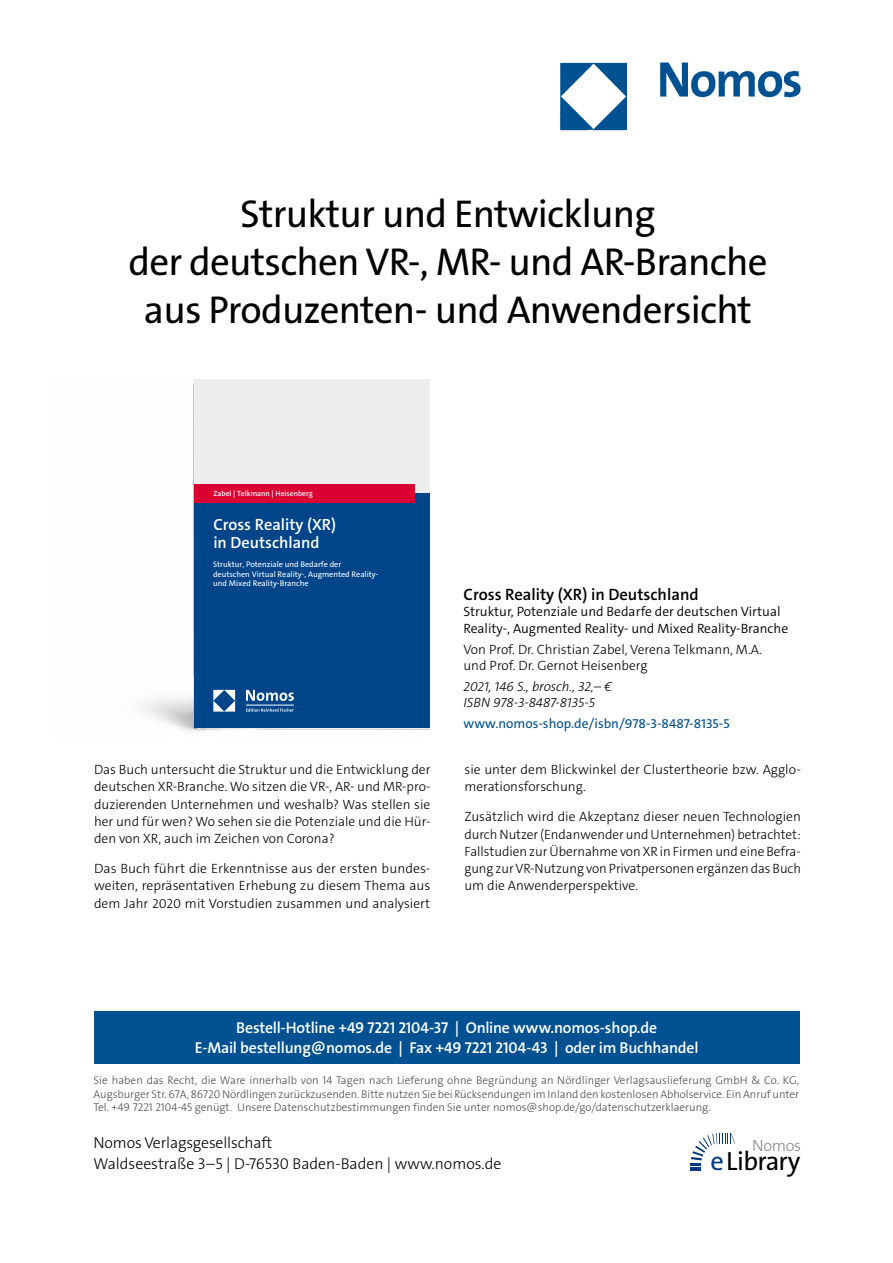
<style>
.page{position:relative;width:893px;height:1263px;background:#fff}
.page>*{position:absolute;margin:0;border:0;box-sizing:border-box;transform-origin:0 0}
.t1{font:39px/48px "The Sans Os F";letter-spacing:-.02em;color:#000;text-align:center}
.t2{font:26.4px "The Sans Os F";letter-spacing:-.03em;color:#000}
.t3{font:600 16.5px "The Sans C5";color:#000}
.t4{font:600 16.35px/18.5px "The Sans C5";color:#fff}
.t5{font:300 16.2px "The Sans Os F";letter-spacing:-.02em;color:#87888a}
.t6{font:600 15.75px/21px "The Sans Os F";letter-spacing:-.01em;color:#fff;text-align:center}
.t7{font:300 15.75px/21px "The Sans Os F";color:#000}
.t8{font:300 13.5px/17.2px "The Sans C5";color:#000;text-align:justify}
.t9{font:300 13.5px/16.5px "The Sans C5";color:#000}
.t10{font:italic 300 13.5px/16.5px "The Sans C5";color:#000}
.t11{font:13.5px "The Sans C5";color:#005192}
.t12{font:300 11.25px/13.5px "The Sans Os F";color:#4b4b4d;text-align:justify}
.t13{font:8.1px/9.8px "The Sans C5";color:#fff}
.t14{font:600 7.65px "The Sans C5";color:#fff}
.s1{color:#003882}
</style>
<div class="page">
<img style="left:559px;top:62px;width:242px;height:69px">
<div style="left:94px;top:1011px;width:705px;height:52px;background:#005192"></div>
<svg style="left:690px;top:1133px;width:45px;height:38px"></svg>
<img style="left:144px;top:383px;width:285px;height:349px">
<div style="left:194px;top:379px;width:236px;height:115px;background:#eceded"></div>
<div style="left:194px;top:493px;width:236px;height:235px;background:#00458a"></div>
<div style="left:194px;top:484px;width:220px;height:18px;background:#db0031"></div>
<svg style="left:213px;top:690px;width:22px;height:22px"></svg>
<svg style="left:246px;top:690px;width:48px;height:11px"></svg>
<svg style="left:246px;top:708px;width:48px;height:4px"></svg>
<hr style="left:246px;top:705px;width:48px;height:1px;background:#fff">
<h1 class="t1" style="left:128px;top:194px;width:641px">Struktur und Entwicklung<br>der deutschen VR-, MR- und AR-Branche aus Produzenten- und Anwendersicht</h1>
<p class="t14" style="left:213px;top:488px;width:101px">Zabel | Telkmann | Heisenberg</p>
<p class="t4" style="left:213px;top:515px;width:124px">Cross Reality (XR) in Deutschland</p>
<p class="t13" style="left:213px;top:559px;width:167px">Struktur, Potenziale und Bedarfe der deutschen Virtual Reality-, Augmented Reality&shy;und Mixed Reality-Branche</p>
<p class="t8" style="left:94px;top:761px;width:338px">Das Buch untersucht die Struktur und die Entwicklung der deutschen XR-Branche. Wo sitzen die VR-, AR- und MR-pro&shy;duzierenden Unternehmen und weshalb? Was stellen sie her und für wen? Wo sehen sie die Potenziale und die Hür&shy;den von XR, auch im Zeichen von Corona?</p>
<p class="t8" style="left:94px;top:860px;width:338px">Das Buch führt die Erkenntnisse aus der ersten bundes&shy;weiten, repräsentativen Erhebung zu diesem Thema aus dem Jahr 2020 mit Vorstudien zusammen und analysiert</p>
<p class="t3" style="left:463px;top:584px;width:237px">Cross Reality (XR) in Deutschland</p>
<p class="t9" style="left:463px;top:604px;width:326px">Struktur, Potenziale und Bedarfe der deutschen Virtual<br>Reality-, Augmented Reality- und Mixed Reality-Branche</p>
<p class="t8" style="left:463px;top:641px;width:300px;line-height:16.5px">Von Prof. Dr. Christian Zabel, Verena Telkmann, M.A. und Prof. Dr. Gernot Heisenberg</p>
<p class="t10" style="left:463px;top:678px;width:150px">2021, 146 S., brosch., 32,– €<br>ISBN 978-3-8487-8135-5</p>
<p class="t11" style="left:463px;top:715px;width:268px">www.nomos-shop.de/isbn/978-3-8487-8135-5</p>
<p class="t8" style="left:464px;top:761px;width:338px">sie unter dem Blickwinkel der Clustertheorie bzw. Agglo&shy;merationsforschung.</p>
<p class="t8" style="left:464px;top:808px;width:338px">Zusätzlich wird die Akzeptanz dieser neuen Technologien durch Nutzer (Endanwender und Unternehmen) betrachtet:<br>Fallstudien zur Übernahme von XR in Firmen und eine Befra&shy;gung zur VR-Nutzung von Privatpersonen ergänzen das Buch um die Anwenderperspektive.</p>
<p class="t6" style="left:195px;top:1017px;width:505px">Bestell-Hotline +49 7221 2104-37 | Online www.nomos-shop.de<br>E-Mail bestellung@nomos.de | Fax +49 7221 2104-43 | oder im Buchhandel</p>
<p class="t12" style="left:94px;top:1074px;width:707px">Sie haben das Recht, die Ware innerhalb von 14 Tagen nach Lieferung ohne Begründung an Nördlinger Verlagsauslieferung GmbH &amp; Co. KG, Augsburger Str. 67A, 86720 Nördlingen zurückzusenden. Bitte nutzen Sie bei Rücksendungen im Inland den kostenlosen Abholservice. Ein Anruf unter Tel. +49 7221 2104-45 genügt. Unsere Datenschutzbestimmungen finden Sie unter nomos@shop.de/go/datenschutzerklaerung.</p>
<p class="t7" style="left:94px;top:1133px;width:409px">Nomos Verlagsgesellschaft<br>Waldseestraße 3–5 | D-76530 Baden-Baden | www.nomos.de</p>
<p class="t5" style="left:752px;top:1135px;width:51px">Nomos</p>
<h2 class="t2" style="left:710px;top:1151px;width:91px"><span class="s1">e</span>Library</h2>
</div>
